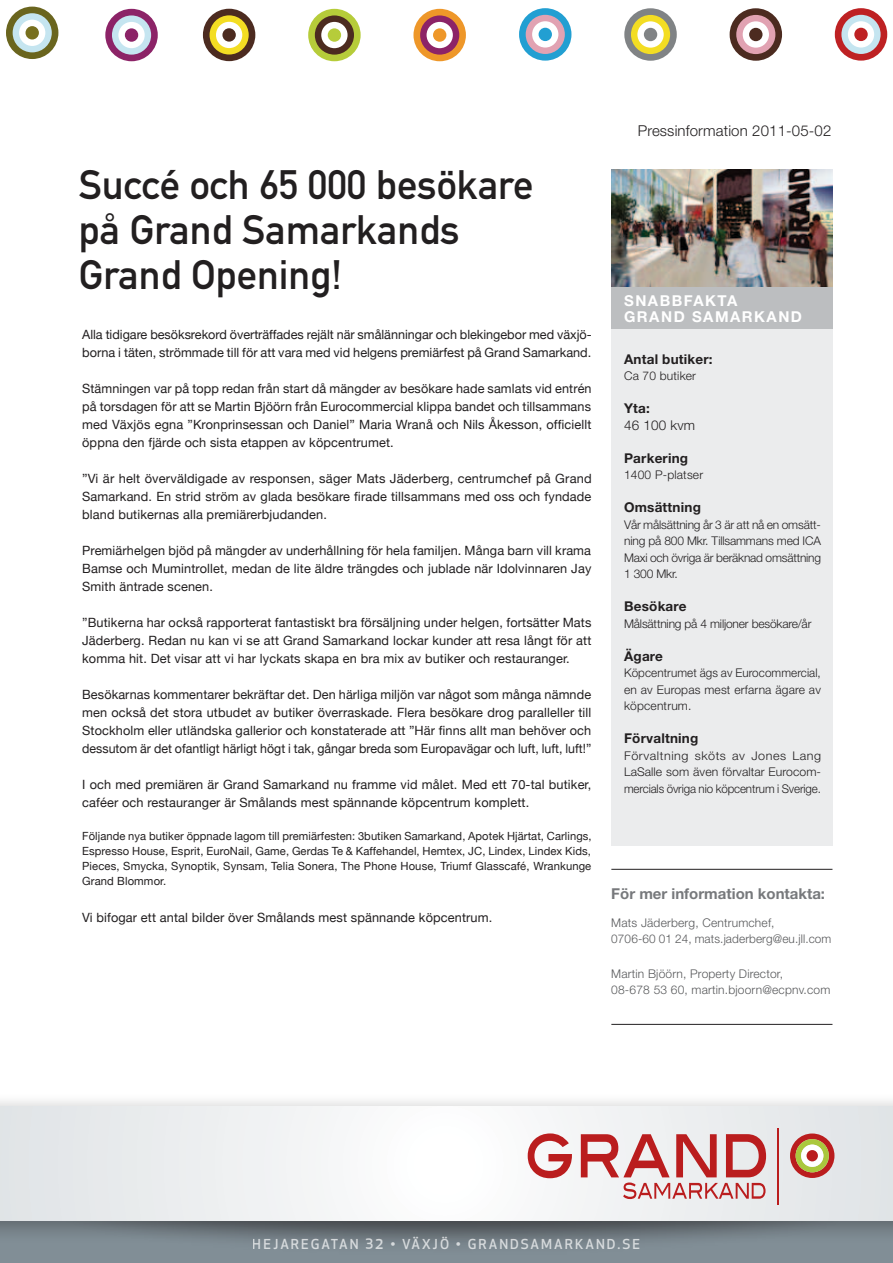
<style>
.page{position:relative;width:893px;height:1263px;background:#fff}
.page>*{position:absolute;margin:0;border:0;box-sizing:border-box;transform-origin:0 0}
.t1{font:40.5px/45px "DIN Mittelschrift Std";color:#221f20}
.t2{font:300 15px "Helvetica Neue";letter-spacing:.01em;color:#221f20}
.t3{font:700 15px "Helvetica Neue";color:#77797c}
.t4{font:700 15px/16.5px "Helvetica Neue";letter-spacing:.1em;color:#fff}
.t5{font:700 13.5px "Helvetica Neue";letter-spacing:.015em;color:#221f20}
.t6{font:300 13.5px "Helvetica Neue";letter-spacing:.015em;color:#221f20}
.t7{font:500 13.35px "Apex New";letter-spacing:.15em;color:#fff}
.t8{font:12.75px/18px "Helvetica Neue";letter-spacing:.01em;color:#221f20;text-align:justify}
.t9{font:300 12px/16.5px "Helvetica Neue";letter-spacing:-.01em;color:#221f20;text-align:justify}
.t10{font:300 12px/16.5px "Helvetica Neue";letter-spacing:.015em;color:#58595b}
.t11{font:300 12px/16.5px "Helvetica Neue";letter-spacing:-.01em;color:#221f20;text-align:justify;scale:1.05 1}
.t12{font:300 12px "Helvetica Neue";letter-spacing:.015em;color:#221f20}
.t13{font:11.25px/15px "Helvetica Neue";letter-spacing:.01em;color:#221f20;text-align:justify}
.s1{font-size:13.5px}
.s2{font-size:15.9px}
</style>
<div class="page">
<div style="left:611px;top:287px;width:221px;height:558px;background:#ebeced"></div>
<hr style="left:611px;top:869px;width:221px;height:1px;background:#221f20">
<hr style="left:611px;top:1024px;width:221px;height:1px;background:#221f20">
<img style="left:611px;top:170px;width:221px;height:117px">
<div style="left:308px;top:9px;width:53px;height:52px;background:#b6cc3a;border-radius:50%"></div>
<div style="left:315px;top:15px;width:39px;height:40px;background:#4c2b20;border-radius:50%"></div>
<div style="left:321px;top:22px;width:27px;height:26px;background:#fff;border-radius:50%"></div>
<div style="left:328px;top:28px;width:13px;height:14px;background:#b6cc3a;border-radius:50%"></div>
<div style="left:203px;top:9px;width:52px;height:52px;background:#4c2b20;border-radius:50%"></div>
<div style="left:210px;top:15px;width:39px;height:40px;background:#f3dd23;border-radius:50%"></div>
<div style="left:216px;top:22px;width:26px;height:26px;background:#fff;border-radius:50%"></div>
<div style="left:222px;top:28px;width:14px;height:14px;background:#4c2b20;border-radius:50%"></div>
<div style="left:519px;top:8px;width:52px;height:53px;background:#229fd2;border-radius:50%"></div>
<div style="left:526px;top:15px;width:39px;height:39px;background:#e1a2b2;border-radius:50%"></div>
<div style="left:532px;top:21px;width:26px;height:27px;background:#fff;border-radius:50%"></div>
<div style="left:539px;top:28px;width:13px;height:13px;background:#229fd2;border-radius:50%"></div>
<div style="left:105px;top:9px;width:53px;height:52px;background:#8c2367;border-radius:50%"></div>
<div style="left:112px;top:15px;width:39px;height:40px;background:#c5e5f0;border-radius:50%"></div>
<div style="left:118px;top:22px;width:27px;height:26px;background:#fff;border-radius:50%"></div>
<div style="left:125px;top:28px;width:13px;height:14px;background:#8c2367;border-radius:50%"></div>
<div style="left:624px;top:8px;width:53px;height:53px;background:#808385;border-radius:50%"></div>
<div style="left:631px;top:15px;width:39px;height:39px;background:#f3dd23;border-radius:50%"></div>
<svg style="left:637px;top:21px;width:27px;height:27px"></svg>
<div style="left:644px;top:28px;width:13px;height:13px;background:#808385;border-radius:50%"></div>
<div style="left:6px;top:7px;width:52px;height:52px;background:#6a651e;border-radius:50%"></div>
<div style="left:13px;top:13px;width:39px;height:39px;background:#c5e5f0;border-radius:50%"></div>
<div style="left:19px;top:20px;width:26px;height:26px;background:#fff;border-radius:50%"></div>
<div style="left:26px;top:26px;width:13px;height:13px;background:#776f1e;border-radius:50%"></div>
<div style="left:413px;top:9px;width:53px;height:52px;background:#ee9729;border-radius:50%"></div>
<div style="left:420px;top:15px;width:39px;height:40px;background:#8c2367;border-radius:50%"></div>
<div style="left:427px;top:22px;width:26px;height:26px;background:#fff;border-radius:50%"></div>
<div style="left:433px;top:28px;width:13px;height:14px;background:#ee9729;border-radius:50%"></div>
<svg style="left:729px;top:8px;width:53px;height:53px"></svg>
<div style="left:736px;top:15px;width:39px;height:39px;background:#e1a2b2;border-radius:50%"></div>
<div style="left:743px;top:21px;width:26px;height:27px;background:#fff;border-radius:50%"></div>
<div style="left:749px;top:28px;width:13px;height:13px;background:#4c2b20;border-radius:50%"></div>
<div style="left:835px;top:8px;width:52px;height:53px;background:#be2123;border-radius:50%"></div>
<div style="left:841px;top:15px;width:40px;height:39px;background:#c5e5f0;border-radius:50%"></div>
<div style="left:848px;top:21px;width:26px;height:27px;background:#fff;border-radius:50%"></div>
<div style="left:854px;top:28px;width:14px;height:13px;background:#be2123;border-radius:50%"></div>
<div style="left:611px;top:287px;width:221px;height:41px;background:#bcbec0"></div>
<div style="left:0;top:1167px;width:893px;height:96px;background:#818e96"></div>
<div style="left:0;top:1092px;width:893px;height:152px;background:#221f20;opacity:.4"></div>
<svg style="left:0;top:1107px;width:893px;height:114px"></svg>
<svg style="left:790px;top:1133px;width:44px;height:45px;background:#ca9a79"></svg>
<div style="left:806px;top:1150px;width:12px;height:11px;background:#ba1d1e;border-radius:50%"></div>
<hr style="left:777px;top:1128px;width:1px;height:76px;background:#ba1d1e">
<svg style="left:528px;top:1133px;width:44px;height:45px"></svg>
<svg style="left:581px;top:1134px;width:185px;height:65px;background:#dba4a5"></svg>
<h1 class="t1" style="left:79px;top:162px;width:456px">Succé och 65 000 besökare på Grand Samarkands<br>Grand Opening!</h1>
<p class="t8" style="left:82px;top:326px;width:511px">Alla tidigare besöksrekord överträffades rejält när smålänningar och blekingebor med växjö&shy;borna i täten, strömmade till för att vara med vid helgens premiärfest på Grand Samarkand.</p>
<p class="t8" style="left:82px;top:380px;width:511px">Stämningen var på topp redan från start då mängder av besökare hade samlats vid entrén på torsdagen för att se Martin Bjöörn från Eurocommercial klippa bandet och tillsammans med Växjös egna ”Kronprinsessan och Daniel” Maria Wranå och Nils Åkesson, officiellt öppna den fjärde och sista etappen av köpcentrumet.</p>
<p class="t8" style="left:82px;top:470px;width:511px">”Vi är helt överväldigade av responsen, säger Mats Jäderberg, centrumchef på Grand Samarkand. En strid ström av glada besökare firade tillsammans med oss och fyndade bland butikernas alla premiärerbjudanden.</p>
<p class="t8" style="left:82px;top:542px;width:511px">Premiärhelgen bjöd på mängder av underhållning för hela familjen. Många barn vill krama Bamse och Mumintrollet, medan de lite äldre trängdes och jublade när Idolvinnaren Jay Smith äntrade scenen.</p>
<p class="t8" style="left:82px;top:614px;width:511px">”Butikerna har också rapporterat fantastiskt bra försäljning under helgen, fortsätter Mats Jäderberg. Redan nu kan vi se att Grand Samarkand lockar kunder att resa långt för att komma hit. Det visar att vi har lyckats skapa en bra mix av butiker och restauranger.</p>
<p class="t8" style="left:82px;top:686px;width:511px">Besökarnas kommentarer bekräftar det. Den härliga miljön var något som många nämnde men också det stora utbudet av butiker överraskade. Flera besökare drog paralleller till Stockholm eller utländska gallerior och konstaterade att ”Här finns allt man behöver och dessutom är det ofantligt härligt högt i tak, gångar breda som Europavägar och luft, luft, luft!”</p>
<p class="t8" style="left:82px;top:776px;width:511px">I och med premiären är Grand Samarkand nu framme vid målet. Med ett 70-tal butiker, caféer och restauranger är Smålands mest spännande köpcentrum komplett.</p>
<p class="t13" style="left:82px;top:829px;width:511px">Följande nya butiker öppnade lagom till premiärfesten: 3butiken Samarkand, Apotek Hjärtat, Carlings, Espresso House, Esprit, EuroNail, Game, Gerdas Te &amp; Kaffehandel, Hemtex, JC, Lindex, Lindex Kids, Pieces, Smycka, Synoptik, Synsam, Telia Sonera, The Phone House, Triumf Glasscafé, Wrankunge Grand Blommor.</p>
<p class="t8" style="left:82px;top:908px;width:412px">Vi bifogar ett antal bilder över Smålands mest spännande köpcentrum.</p>
<p class="t2" style="left:638px;top:122px;width:195px">Pressinformation 2011-05-02</p>
<p class="t4" style="left:624px;top:292px;width:179px">SNABBfakta<br>GRAND SAMARKAND</p>
<p class="t5" style="left:624px;top:351px;width:90px">Antal butiker:</p>
<p class="t12" style="left:624px;top:369px;width:73px">Ca 70 butiker</p>
<p class="t5" style="left:624px;top:400px;width:27px">Yta:</p>
<p class="t6" style="left:624px;top:417px;width:73px">46 100 kvm</p>
<p class="t5" style="left:624px;top:450px;width:66px">Parkering</p>
<p class="t12" style="left:624px;top:468px;width:81px">1400 P-platser</p>
<p class="t5" style="left:624px;top:499px;width:78px">Omsättning</p>
<p class="t9" style="left:624px;top:516px;width:199px">Vår målsättning år 3 är att nå en omsätt&shy;ning på 800 Mkr. Tillsammans med ICA Maxi och övriga är beräknad omsättning 1 300 Mkr.</p>
<p class="t5" style="left:624px;top:598px;width:64px">Besökare</p>
<p class="t9" style="left:624px;top:615px;width:189px">Målsättning på 4 miljoner besökare/år</p>
<p class="t5" style="left:624px;top:648px;width:40px">Ägare</p>
<p class="t9" style="left:624px;top:664px;width:198px">Köpcentrumet ägs av Eurocommercial, en av Europas mest erfarna ägare av köpcentrum.</p>
<p class="t5" style="left:624px;top:730px;width:76px">Förvaltning</p>
<p class="t11" style="left:624px;top:747px;width:189px">Förvaltning sköts av Jones Lang LaSalle som även förvaltar Eurocom&shy;mercials övriga nio köpcentrum i Sverige.</p>
<p class="t3" style="left:611px;top:884px;width:215px">För mer information kontakta:</p>
<p class="t10" style="left:611px;top:914px;width:222px">Mats Jäderberg, Centrumchef,<br>0706-60 01 24, mats.jaderberg@eu.jll.com</p>
<p class="t10" style="left:611px;top:965px;width:221px">Martin Bjöörn, Property Director,<br>08-678 53 60, martin.bjoorn@ecpnv.com</p>
<p class="t7" style="left:176px;top:1232px;width:387px">HEJAREGATAN 26 • VÄXJÖ • GRANDSAMARKAND.SE</p>
<p class="t7" style="left:253px;top:1235px;width:389px">HEJAREGATAN <span class="s1">3</span><span class="s2">2</span> • VÄXJÖ • GRANDSAMARKAND.SE</p>
</div>
